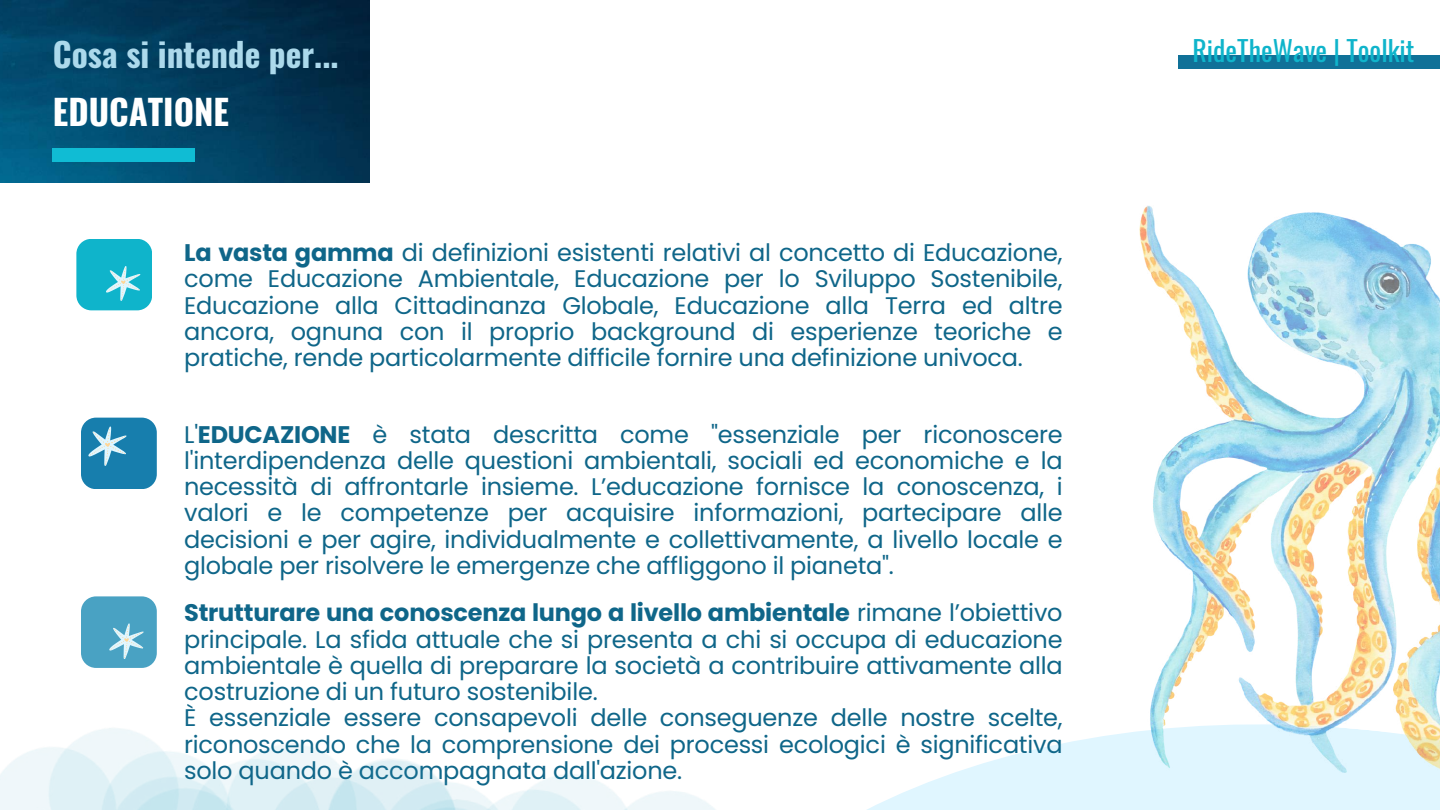
<style>
.page{position:relative;width:1440px;height:810px;background:#fff}
.page>*{position:absolute;margin:0;border:0;box-sizing:border-box;transform-origin:0 0}
.t1{font:700 34.7px "Oswald";color:#fff}
.t2{font:700 33.4px "Oswald";color:#acd9eb}
.t3{font:27.7px "Oswald";color:#0fb4cb}
.t4{font:24px/26.2px "Poppins";letter-spacing:-.01em;color:#0f6689;text-align:justify}
.s1{font-weight:700}
</style>
<div class="page">
<img style="left:0;top:0;width:370px;height:182px">
<svg style="left:867px;top:731px;width:573px;height:79px;fill:#e0f6ff"></svg>
<div style="left:1179px;top:55px;width:261px;height:14px;background:#107198"></div>
<div style="left:53px;top:148px;width:142px;height:14px;background:#10bcd4"></div>
<div style="left:76px;top:239px;width:76px;height:71px;background:#0fb4cb;border-radius:15px"></div>
<div style="left:81px;top:418px;width:76px;height:71px;background:#177ead;border-radius:15px"></div>
<div style="left:81px;top:596px;width:76px;height:72px;background:#49a2c3;border-radius:15px"></div>
<img style="left:1140px;top:206px;width:300px;height:567px">
<svg style="left:109px;top:623px;width:35px;height:36px"></svg>
<svg style="left:88px;top:427px;width:39px;height:39px"></svg>
<svg style="left:106px;top:266px;width:34px;height:35px"></svg>
<img style="left:170px;top:743px;width:545px;height:67px">
<h2 class="t2" style="left:53px;top:28px;width:287px">Cosa si intende per...</h2>
<h1 class="t1" style="left:53px;top:85px;width:178px">EDUCATIONE</h1>
<p class="t4" style="left:184px;top:240px;width:880px"><span class="s1">La vasta gamma</span> di definizioni esistenti relativi al concetto di Educazione, come Educazione Ambientale, Educazione per lo Sviluppo Sostenibile, Educazione alla Cittadinanza Globale, Educazione alla Terra ed altre ancora, ognuna con il proprio background di esperienze teoriche e pratiche, rende particolarmente difficile fornire una definizione univoca.</p>
<p class="t4" style="left:184px;top:421px;width:880px">L'<span class="s1">EDUCAZIONE</span> è stata descritta come "essenziale per riconoscere l'interdipendenza delle questioni ambientali, sociali ed economiche e la necessità di affrontarle insieme. L’educazione fornisce la conoscenza, i valori e le competenze per acquisire informazioni, partecipare alle decisioni e per agire, individualmente e collettivamente, a livello locale e globale per risolvere le emergenze che affliggono il pianeta".</p>
<p class="t4" style="left:184px;top:600px;width:880px;text-align:left"><span class="s1">Strutturare una conoscenza lungo a livello ambientale</span> rimane l’obiettivo principale. La sfida attuale che si presenta a chi si occupa di educazione ambientale è quella di preparare la società a contribuire attivamente alla costruzione di un futuro sostenibile.<br>È essenziale essere consapevoli delle conseguenze delle nostre scelte, riconoscendo che la comprensione dei processi ecologici è significativa solo quando è accompagnata dall'azione.</p>
<p class="t3" style="left:1193px;top:29px;width:223px">RideTheWave | Toolkit</p>
</div>
